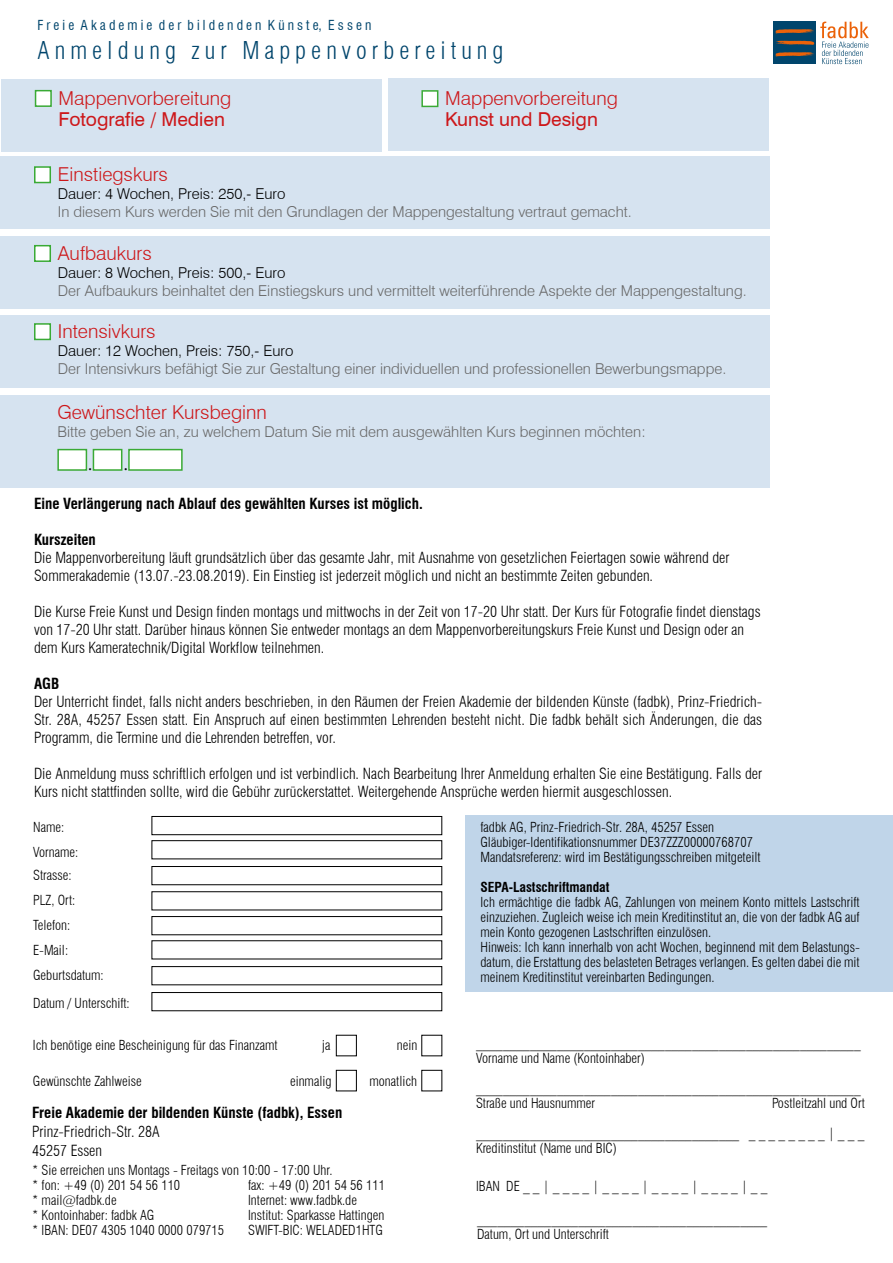
<style>
.page{position:relative;width:893px;height:1263px;background:#fff}
.page>*{position:absolute;margin:0;border:0;box-sizing:border-box;transform-origin:0 0}
.t1{font:300 condensed 24px "Swiss 721 BT";letter-spacing:.21em;color:#00456c}
.t2{font:300 19.2px "Swiss 721 BT";color:#cd171a}
.t3{font:19.2px "Swiss 721 BT";color:#cd171a}
.t4{font:18px "Minion Pro";color:#000}
.t5{font:300 condensed 15px/18px "Swiss 721 BT";color:#000}
.t6{font:300 15px "Swiss 721 BT";color:#686868}
.t7{font:700 condensed 15px "Swiss 721 BT";color:#000}
.t8{font:300 15px "Swiss 721 BT";color:#000}
.t9{font:300 condensed 13.5px/15px "Swiss 721 BT";color:#000}
.t10{font:condensed 13.5px "Swiss 721 BT";color:#00456c}
.t11{font:700 condensed 13.5px "Swiss 721 BT";color:#000}
</style>
<div class="page">
<div style="left:0;top:395px;width:770px;height:93px;background:#d6e3f0"></div>
<div style="left:0;top:316px;width:770px;height:72px;background:#d6e3f0"></div>
<div style="left:0;top:236px;width:770px;height:72px;background:#d6e3f0"></div>
<div style="left:0;top:156px;width:770px;height:73px;background:#d6e3f0"></div>
<div style="left:774px;top:22px;width:42px;height:42px;background:#00456c"></div>
<svg style="left:775px;top:29px;width:39px;height:4px"></svg>
<svg style="left:775px;top:41px;width:39px;height:4px"></svg>
<svg style="left:775px;top:52px;width:39px;height:4px"></svg>
<svg style="left:820px;top:22px;width:49px;height:42px"></svg>
<div style="left:466px;top:815px;width:427px;height:177px;background:#c0d5e9"></div>
<div style="left:152px;top:816px;width:290px;height:19px;border:1px solid #000"></div>
<div style="left:152px;top:840px;width:290px;height:19px;border:1px solid #000"></div>
<div style="left:152px;top:866px;width:290px;height:19px;border:1px solid #000"></div>
<div style="left:152px;top:916px;width:290px;height:19px;border:1px solid #000"></div>
<div style="left:152px;top:966px;width:290px;height:19px;border:1px solid #000"></div>
<div style="left:152px;top:992px;width:290px;height:19px;border:1px solid #000"></div>
<div style="left:336px;top:1035px;width:21px;height:21px;border:1px solid #000"></div>
<div style="left:34px;top:245px;width:17px;height:17px;background:#fff;border:2px solid #3aaa35"></div>
<div style="left:34px;top:323px;width:17px;height:17px;background:#fff;border:2px solid #3aaa35"></div>
<div style="left:34px;top:166px;width:17px;height:17px;background:#fff;border:2px solid #3aaa35"></div>
<div style="left:57px;top:449px;width:30px;height:22px;background:#fff;border:2px solid #3aaa35"></div>
<div style="left:93px;top:449px;width:29px;height:22px;background:#fff;border:2px solid #3aaa35"></div>
<div style="left:128px;top:449px;width:55px;height:22px;background:#fff;border:2px solid #3aaa35"></div>
<div style="left:336px;top:1070px;width:21px;height:21px;border:1px solid #000"></div>
<div style="left:1px;top:79px;width:380px;height:72px;background:#d6e3f0"></div>
<div style="left:35px;top:90px;width:17px;height:17px;background:#fff;border:2px solid #3aaa35"></div>
<div style="left:388px;top:79px;width:381px;height:72px;background:#d6e3f0"></div>
<div style="left:421px;top:90px;width:17px;height:17px;background:#fff;border:2px solid #3aaa35"></div>
<p class="t10" style="left:38px;top:17px;width:335px">F r e i e A k a d e m i e d e r b i l d e n d e n K ü n s t e, E s s e n</p>
<h1 class="t1" style="left:38px;top:36px;width:467px">Anmeldung zur Mappenvorbereitung</h1>
<h2 class="t2" style="left:59px;top:86px;width:174px">Mappenvorbereitung</h2>
<h2 class="t3" style="left:59px;top:108px;width:168px">Fotografie / Medien</h2>
<h2 class="t2" style="left:445px;top:86px;width:174px">Mappenvorbereitung</h2>
<h2 class="t3" style="left:445px;top:108px;width:154px">Kunst und Design</h2>
<h2 class="t2" style="left:58px;top:162px;width:112px">Einstiegskurs</h2>
<p class="t8" style="left:58px;top:185px;width:229px">Dauer: 4 Wochen, Preis: 250,- Euro</p>
<p class="t6" style="left:58px;top:203px;width:575px">In diesem Kurs werden Sie mit den Grundlagen der Mappengestaltung vertraut gemacht.</p>
<h2 class="t2" style="left:58px;top:241px;width:96px">Aufbaukurs</h2>
<p class="t8" style="left:58px;top:263px;width:229px">Dauer: 8 Wochen, Preis: 500,- Euro</p>
<p class="t6" style="left:58px;top:282px;width:690px">Der Aufbaukurs beinhaltet den Einstiegskurs und vermittelt weiterführende Aspekte der Mappengestaltung.</p>
<h2 class="t2" style="left:58px;top:319px;width:99px">Intensivkurs</h2>
<p class="t8" style="left:58px;top:342px;width:237px">Dauer: 12 Wochen, Preis: 750,- Euro</p>
<p class="t6" style="left:58px;top:360px;width:670px">Der Intensivkurs befähigt Sie zur Gestaltung einer individuellen und professionellen Bewerbungsmappe.</p>
<h2 class="t2" style="left:57px;top:400px;width:211px">Gewünschter Kursbeginn</h2>
<p class="t6" style="left:57px;top:422px;width:590px">Bitte geben Sie an, zu welchem Datum Sie mit dem ausgewählten Kurs beginnen möchten:</p>
<h3 class="t4" style="left:88px;top:452px;width:6px">.</h3>
<h3 class="t4" style="left:124px;top:452px;width:6px">.</h3>
<p class="t7" style="left:34px;top:494px;width:390px">Eine Verlängerung nach Ablauf des gewählten Kurses ist möglich.</p>
<p class="t7" style="left:34px;top:530px;width:63px">Kurszeiten</p>
<p class="t5" style="left:34px;top:548px;width:697px">Die Mappenvorbereitung läuft grundsätzlich über das gesamte Jahr, mit Ausnahme von gesetzlichen Feiertagen sowie während der<br>Sommerakademie (13.07.-23.08.2019). Ein Einstieg ist jederzeit möglich und nicht an bestimmte Zeiten gebunden.</p>
<p class="t5" style="left:34px;top:602px;width:728px">Die Kurse Freie Kunst und Design finden montags und mittwochs in der Zeit von 17-20 Uhr statt. Der Kurs für Fotografie findet dienstags von 17-20 Uhr statt. Darüber hinaus können Sie entweder montags an dem Mappenvorbereitungskurs Freie Kunst und Design oder an dem Kurs Kameratechnik/Digital Workflow teilnehmen.</p>
<p class="t7" style="left:34px;top:674px;width:27px">AGB</p>
<p class="t5" style="left:34px;top:692px;width:730px;text-align:justify">Der Unterricht findet, falls nicht anders beschrieben, in den Räumen der Freien Akademie der bildenden Künste (fadbk), Prinz-Friedrich-Str. 28A, 45257 Essen statt. Ein Anspruch auf einen bestimmten Lehrenden besteht nicht. Die fadbk behält sich Änderungen, die das Programm, die Termine und die Lehrenden betreffen, vor.</p>
<p class="t5" style="left:34px;top:764px;width:730px">Die Anmeldung muss schriftlich erfolgen und ist verbindlich. Nach Bearbeitung Ihrer Anmeldung erhalten Sie eine Bestätigung. Falls der<br>Kurs nicht stattfinden sollte, wird die Gebühr zurückerstattet. Weitergehende Ansprüche werden hiermit ausgeschlossen.</p>
<p class="t9" style="left:33px;top:814px;width:47px;line-height:24.9px">Name:<br>Vorname:</p>
<p class="t9" style="left:33px;top:862px;width:72px;line-height:24.9px">Strasse:<br>PLZ, Ort:<br>Telefon:<br>E-Mail:<br>Geburtsdatum:</p>
<p class="t9" style="left:33px;top:996px;width:98px">Datum / Unterschift:</p>
<p class="t9" style="left:33px;top:1038px;width:246px">Ich benötige eine Bescheinigung für das Finanzamt</p>
<p class="t9" style="left:322px;top:1038px;width:10px">ja</p>
<p class="t9" style="left:397px;top:1038px;width:22px">nein</p>
<p class="t9" style="left:33px;top:1074px;width:110px">Gewünschte Zahlweise</p>
<p class="t9" style="left:290px;top:1074px;width:43px">einmalig</p>
<p class="t9" style="left:369px;top:1074px;width:49px">monatlich</p>
<p class="t7" style="left:32px;top:1103px;width:312px">Freie Akademie der bildenden Künste (fadbk), Essen</p>
<p class="t5" style="left:32px;top:1122px;width:129px;line-height:19.2px">Prinz-Friedrich-Str. 28A<br>45257 Essen</p>
<p class="t9" style="left:32px;top:1163px;width:302px">* Sie erreichen uns Montags - Freitags von 10:00 - 17:00 Uhr. * fon: +49 (0) 201 54 56 110</p>
<p class="t9" style="left:248px;top:1178px;width:138px">fax: +49 (0) 201 54 56 111</p>
<p class="t9" style="left:32px;top:1193px;width:86px">* mail@fadbk.de</p>
<p class="t9" style="left:248px;top:1193px;width:110px">Internet: www.fadbk.de</p>
<p class="t9" style="left:32px;top:1208px;width:124px">* Kontoinhaber: fadbk AG</p>
<p class="t9" style="left:248px;top:1208px;width:138px">Institut: Sparkasse Hattingen</p>
<p class="t9" style="left:32px;top:1223px;width:194px">* IBAN: DE07 4305 1040 0000 079715</p>
<p class="t9" style="left:248px;top:1223px;width:136px">SWIFT-BIC: WELADED1HTG</p>
<p class="t9" style="left:480px;top:819px;width:282px">fadbk AG, Prinz-Friedrich-Str. 28A, 45257 Essen<br>Gläubiger-Identifikationsnummer DE37ZZZ00000768707<br>Mandatsreferenz: wird im Bestätigungsschreiben mitgeteilt</p>
<p class="t11" style="left:480px;top:879px;width:130px">SEPA-Lastschriftmandat</p>
<p class="t9" style="left:480px;top:894px;width:381px">Ich ermächtige die fadbk AG, Zahlungen von meinem Konto mittels Lastschrift einzuziehen. Zugleich weise ich mein Kreditinstitut an, die von der fadbk AG auf mein Konto gezogenen Lastschriften einzulösen.<br>Hinweis: Ich kann innerhalb von acht Wochen, beginnend mit dem Belastungs&shy;datum, die Erstattung des belasteten Betrages verlangen. Es gelten dabei die mit meinem Kreditinstitut vereinbarten Bedingungen.</p>
<p class="t9" style="left:476px;top:1036px;width:386px">_________________________________________________________<br>Vorname und Name (Kontoinhaber)</p>
<p class="t9" style="left:476px;top:1081px;width:386px">_________________________________________________________<br>Straße und Hausnummer</p>
<p class="t9" style="left:772px;top:1096px;width:94px">Postleitzahl und Ort</p>
<p class="t9" style="left:476px;top:1126px;width:390px">_______________________________________ _ _ _ _ _ _ _ _ | _ _ _<br>Kreditinstitut (Name und BIC)</p>
<p class="t9" style="left:476px;top:1178px;width:293px">IBAN DE _ _ | _ _ _ _ | _ _ _ _ | _ _ _ _ | _ _ _ _ | _ _</p>
<p class="t9" style="left:477px;top:1211px;width:292px">___________________________________________<br>Datum, Ort und Unterschrift</p>
</div>
